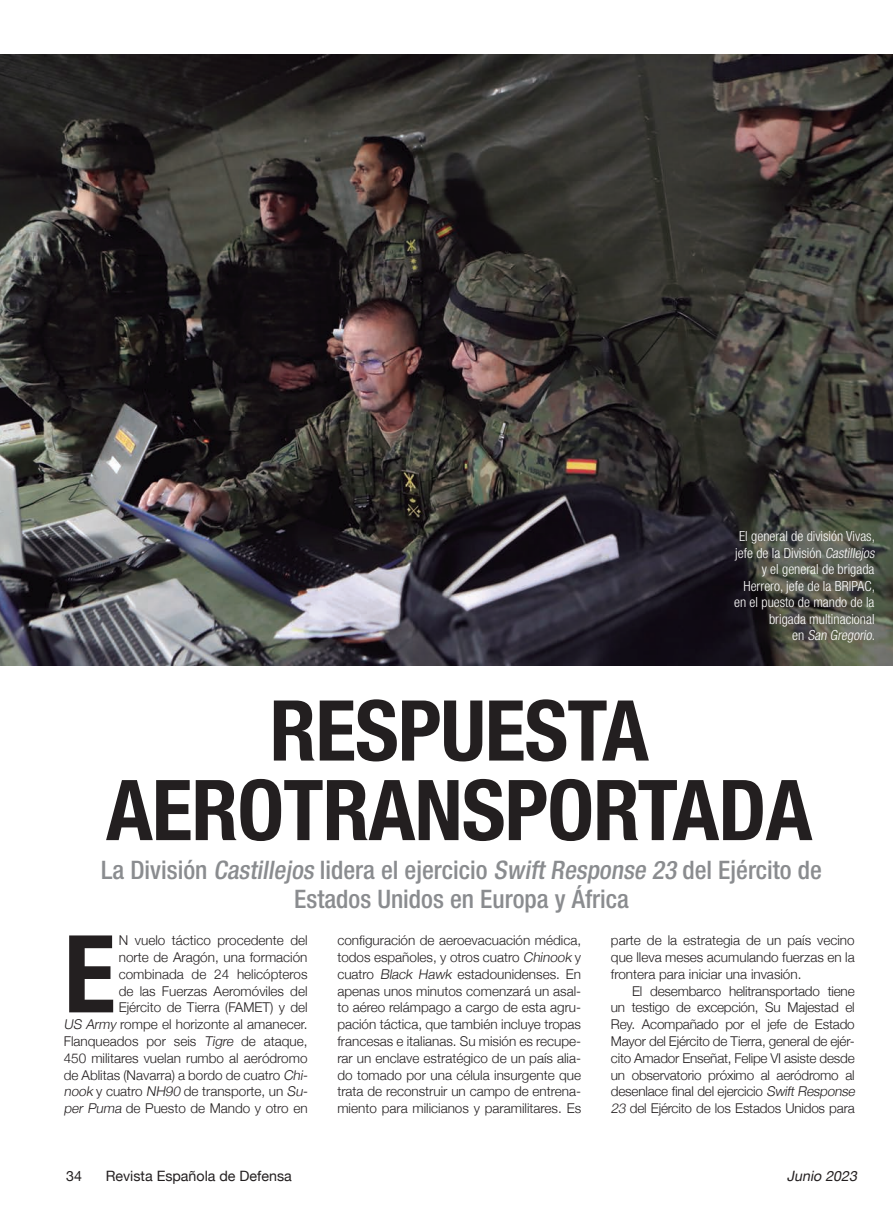
<style>
.page{position:relative;width:893px;height:1217px;background:#fff}
.page>*{position:absolute;margin:0;border:0;box-sizing:border-box;transform-origin:0 0}
.Coro-Texto{font:700 condensed 107.55px "Helvetica Neue";color:#231f20}
.Título_B{font:700 condensed 84px/79.5px "Helvetica Neue";letter-spacing:-.01em;color:#231f20;text-align:center}
.Título_B-2{font:500 condensed 25.5px/28.5px "Helvetica Neue";color:#8a8c8f;text-align:center}
.t1{font:14.25px "Helvetica Neue";color:#231f20}
.t2{font:italic 14.25px "Helvetica Neue";color:#231f20}
.Título_B-3{font:300 condensed 13.95px/16.5px "Helvetica Neue";color:#fff;text-align:right}
.Coro-Texto-2{font:300 13.5px/16.8px "Helvetica Neue";color:#231f20;text-align:justify}
.s1{font-style:italic}
</style>
<div class="page">
<img style="left:0;top:54px;width:893px;height:611px">
<p class="Título_B-3" style="left:734px;top:528px;width:144px">El general de división Vivas, jefe de la División <span class="s1">Castillejos </span>y el general de brigada<br>Herrero, jefe de la BRIPAC, en el puesto de mando de la brigada multinacional<br>e n <span class="s1">San Gregorio</span>.</p>
<p class="Título_B" style="left:106px;top:685px;width:708px">RESPUESTA<br>AEROTRANSPORTADA</p>
<p class="Título_B-2" style="left:101px;top:855px;width:722px">La División <span class="s1">Castillejos</span> lidera el ejercicio <span class="s1">SwiftResponse 23</span> del Ejército de<br>Estados Unidos en Europa y África</p>
<p class="Coro-Texto" style="left:64px;top:908px;width:53px">E</p>
<p class="Coro-Texto-2" style="left:64px;top:930px;width:248px;text-align:right">N vuelo táctico procedente del<br>norte de Aragón, una formación combinada de 24 helicópteros<br>de las Fuerzas Aeromóviles del<br>Ejército de Tierra (FAMET) y del<br><span class="s1">US Army</span> rompe el horizonte al amanecer.<br>Flanqueados por seis <span class="s1">Tigre</span> de ataque, 450 militares vuelan rumbo al aeródromo de Ablitas (Navarra) a bordo de cuatro <span class="s1">Chi&shy;nook</span> y cuatro <span class="s1">NH90</span> de transporte, un <span class="s1">Su&shy;per Puma</span> de Puesto de Mando y otro en</p>
<p class="Coro-Texto-2" style="left:337px;top:930px;width:245px">configuración de aeroevacuación médica, todos españoles, y otros cuatro <span class="s1">Chinook</span> y cuatro <span class="s1">Black Hawk</span> estadounidenses. En apenas unos minutos comenzará un asal&shy;to aéreo relámpago a cargo de esta agru&shy;pación táctica, que también incluye tropas francesas e italianas. Su misión es recupe&shy;rar un enclave estratégico de un país alia&shy;do tomado por una célula insurgente que trata de reconstruir un campo de entrena&shy;miento para milicianos y paramilitares. Es</p>
<p class="Coro-Texto-2" style="left:611px;top:930px;width:245px">parte de la estrategia de un país vecino que lleva meses acumulando fuerzas en la frontera para iniciar una invasión.</p>
<p class="Coro-Texto-2" style="left:611px;top:981px;width:248px;text-align:left;text-indent:21px">El desembarco helitransportado tiene un testigo de excepción, Su Majestad el Rey. Acompañado por el jefe de Estado Mayor del Ejército de Tierra, general de ejér&shy;cito Amador Enseñat, Felipe VI asiste desde un observatorio próximo al aeródromo al desenlace final del ejercicio <span class="s1">SwiftResponse 23</span> del Ejército de los Estados Unidos para</p>
<p class="t1" style="left:66px;top:1165px;width:17px">34</p>
<p class="t1" style="left:106px;top:1165px;width:188px">Revista Española de Defensa</p>
<p class="t2" style="left:787px;top:1165px;width:76px">Junio 2023</p>
</div>
